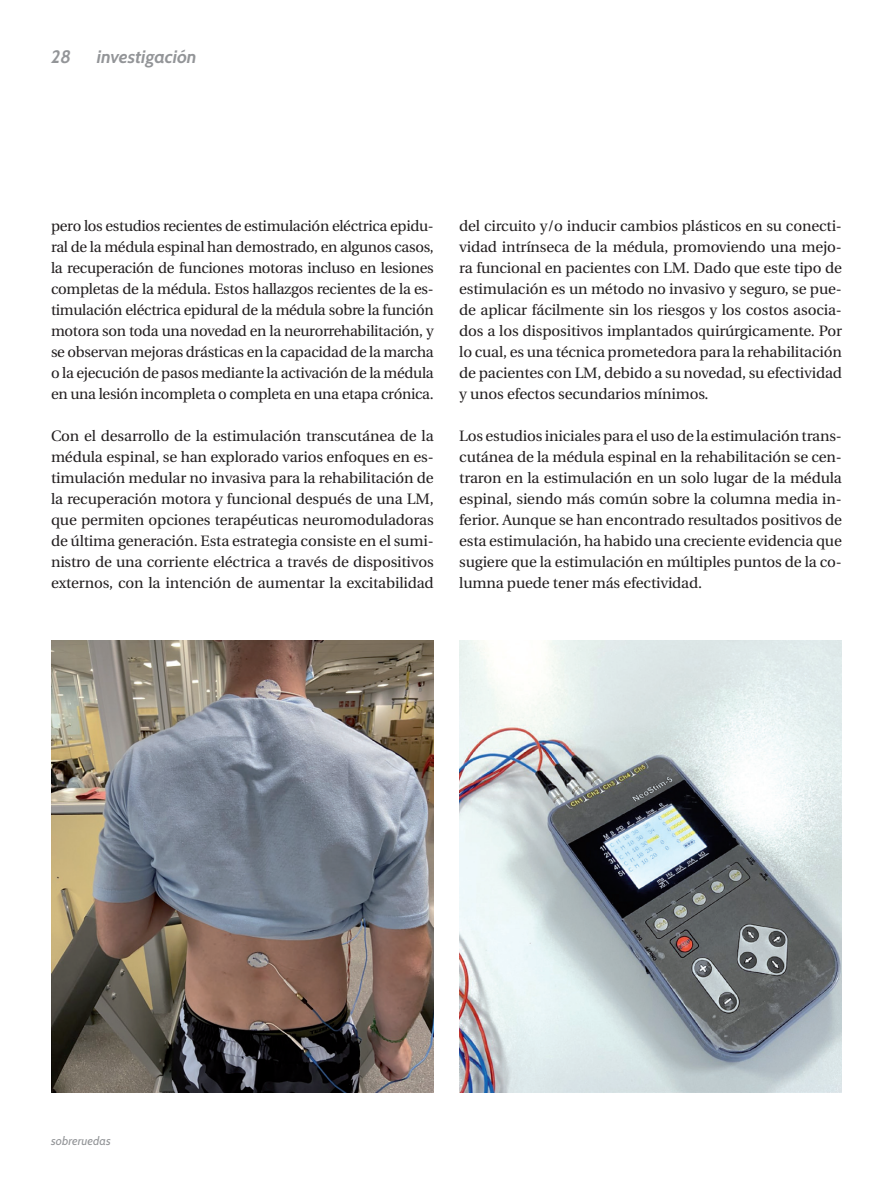
<style>
.page{position:relative;width:893px;height:1195px;background:#fff}
.page>*{position:absolute;margin:0;border:0;box-sizing:border-box;transform-origin:0 0}
._1_2_TÍTOL_SECCIÓ_PE{font:italic 700 18px "Cabin";color:#939598}
._7_COS_PRINCIPAL{font:15px/21px "Utopia";letter-spacing:-.01em;color:#231f20;text-align:justify}
.t1{font:italic 12px "Cabin";letter-spacing:.01em;color:#939598}
</style>
<div class="page">
<img style="left:51px;top:640px;width:383px;height:452px">
<img style="left:459px;top:640px;width:383px;height:452px">
<p class="_1_2_TÍTOL_SECCIÓ_PE" style="left:51px;top:46px;width:22px">28</p>
<p class="_1_2_TÍTOL_SECCIÓ_PE" style="left:97px;top:46px;width:101px">investigación</p>
<p class="_7_COS_PRINCIPAL" style="left:51px;top:216px;width:384px">pero los estudios recientes de estimulación eléctrica epidu&shy;ral de la médula espinal han demostrado, en algunos casos, la recuperación de funciones motoras incluso en lesiones completas de la médula. Estos hallazgos recientes de la es&shy;timulación eléctrica epidural de la médula sobre la función motora son toda una novedad en la neurorrehabilitación, y se observan mejoras drásticas en la capacidad de la marcha o la ejecución de pasos mediante la activación de la médula en una lesión incompleta o completa en una etapa crónica.</p>
<p class="_7_COS_PRINCIPAL" style="left:51px;top:426px;width:384px">Con el desarrollo de la estimulación transcutánea de la médula espinal, se han explorado varios enfoques en es&shy;timulación medular no invasiva para la rehabilitación de la recuperación motora y funcional después de una LM, que permiten opciones terapéuticas neuromoduladoras de última generación. Esta estrategia consiste en el sumi&shy;nistro de una corriente eléctrica a través de dispositivos externos, con la intención de aumentar la excitabilidad</p>
<p class="_7_COS_PRINCIPAL" style="left:459px;top:216px;width:384px">del circuito y/o inducir cambios plásticos en su conecti&shy;vidad intrínseca de la médula, promoviendo una mejo&shy;ra funcional en pacientes con LM. Dado que este tipo de estimulación es un método no invasivo y seguro, se pue&shy;de aplicar fácilmente sin los riesgos y los costos asocia&shy;dos a los dispositivos implantados quirúrgicamente. Por lo cual, es una técnica prometedora para la rehabilitación de pacientes con LM, debido a su novedad, su efectividad y unos efectos secundarios mínimos.</p>
<p class="_7_COS_PRINCIPAL" style="left:459px;top:426px;width:384px">Los estudios iniciales para el uso de la estimulación trans&shy;cutánea de la médula espinal en la rehabilitación se cen&shy;traron en la estimulación en un solo lugar de la médula espinal, siendo más común sobre la columna media in&shy;ferior. Aunque se han encontrado resultados positivos de esta estimulación, ha habido una creciente evidencia que sugiere que la estimulación en múltiples puntos de la co&shy;lumna puede tener más efectividad.</p>
<p class="t1" style="left:51px;top:1133px;width:61px">sobreruedas</p>
</div>
